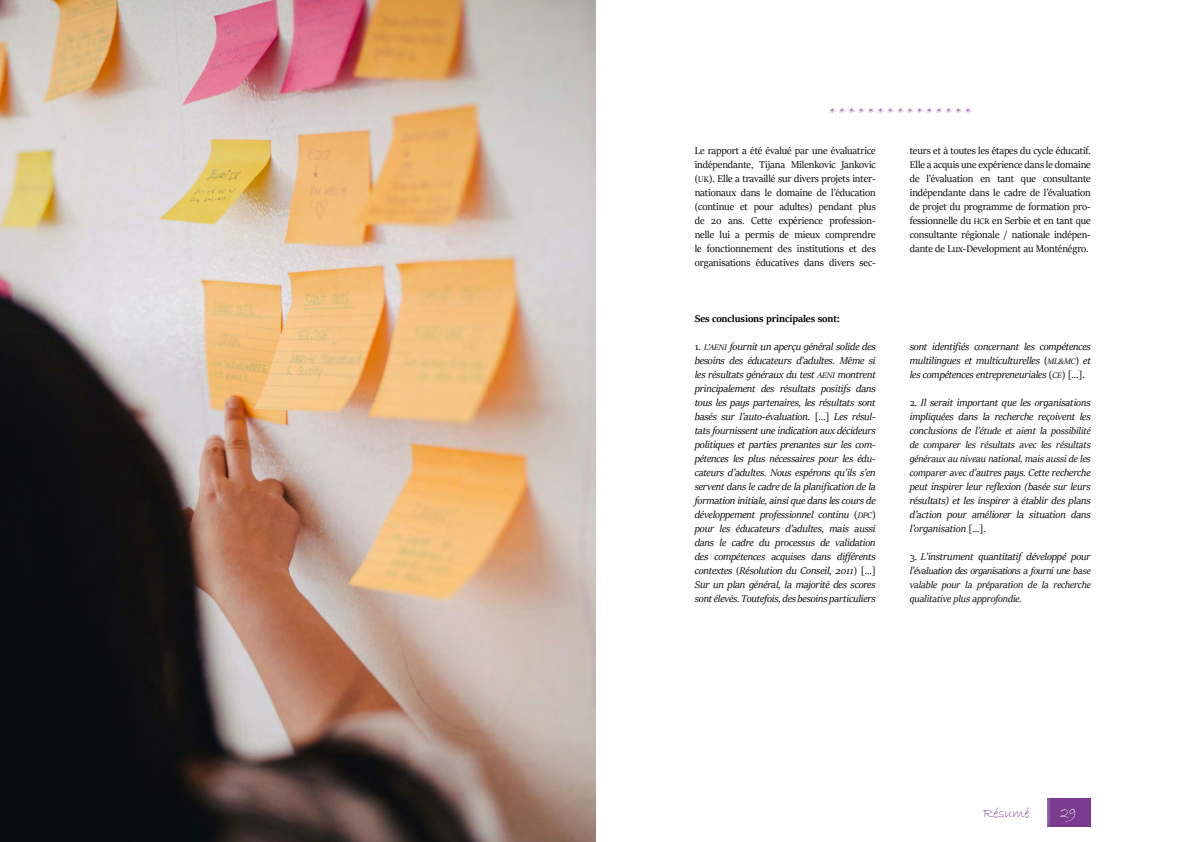
<style>
.page{position:relative;width:1191px;height:842px;background:#fff}
.page>*{position:absolute;margin:0;border:0;box-sizing:border-box;transform-origin:0 0}
.t1{font:15px "Bradley Hand ITC";color:#fff}
.t2{font:14px "Bradley Hand ITC";letter-spacing:-.005em;color:#7a3b8f}
.t3{font:italic 11px/14px "Sitka Banner";letter-spacing:-.01em;color:#000;text-align:justify}
.t4{font:11px/14px "Sitka Banner";letter-spacing:-.005em;color:#000;text-align:justify}
.t5{font:700 11px "Sitka Banner";letter-spacing:-.005em;color:#000}
.t6{font:italic 10.5px/14px "Sitka Banner";letter-spacing:-.005em;color:#000;text-align:justify}
.s1{font-size:9px}
.s2{font-style:normal}
.s3{font-size:11px}
.s4{font-size:10.5px}
</style>
<div class="page">
<div style="left:1046px;top:798px;width:44px;height:28px;background:#7a3b8f"></div>
<div style="left:773px;top:791px;width:280px;height:41px;background:#fff"></div>
<img style="left:0;top:0;width:595px;height:842px">
<p class="t2" style="left:829px;top:104px;width:145px">***************</p>
<p class="t4" style="left:694px;top:143px;width:182px">Le rapport a été évalué par une évaluatrice indépendante, Tijana Milenkovic Jankovic (<span class="s1">UK</span>). Elle a travaillé sur divers projets inter&shy;nationaux dans le domaine de l’éducation (continue et pour adultes) pendant plus de 20 ans. Cette expérience profession&shy;nelle lui a permis de mieux comprendre le fonctionnement des institutions et des organisations éducatives dans divers sec-</p>
<p class="t4" style="left:909px;top:143px;width:182px">teurs et à toutes les étapes du cycle éducatif.<br>Elle a acquis une expérience dans le domaine de l’évaluation en tant que consultante indépendante dans le cadre de l’évaluation de projet du programme de formation pro&shy;fessionnelle du <span class="s1">HCR</span> en Serbie et en tant que consultante régionale / nationale indépen&shy;dante de Lux-Development au Monténégro.</p>
<p class="t5" style="left:694px;top:311px;width:147px">Ses conclusions principales sont:</p>
<p class="t3" style="left:694px;top:339px;width:182px"><span class="s2">1.</span> <span class="s1">L’AENI</span> fournit un aperçu général solide des besoins des éducateurs d’adultes. Même si les résultats généraux du test <span class="s1">AENI</span> montrent principalement des résultats positifs dans tous les pays partenaires, les résultats sont basés sur l’auto-évaluation. <span class="s2">[...]</span> Les résul&shy;tats fournissent une indication aux décideurs politiques et parties prenantes sur les com&shy;pétences les plus nécessaires pour les édu&shy;cateurs d’adultes. Nous espérons qu’ils s’en servent dans le cadre de la planification de la formation initiale, ainsi que dans les cours de développement professionnel continu <span class="s2">(</span><span class="s1">DPC</span><span class="s2">) </span>pour les éducateurs d’adultes, mais aussi dans le cadre du processus de validation des compétences acquises dans différents contextes <span class="s2">(</span>Résolution du Conseil, 2011<span class="s2">) [...] </span>Sur un plan général, la majorité des scores sont élevés. Toutefois, des besoins particuliers</p>
<p class="t3" style="left:909px;top:339px;width:182px">sont identifiés concernant les compétences multilingues et multiculturelles <span class="s2">(</span><span class="s1">ML&amp;MC</span><span class="s2">)</span> et les compétences entrepreneuriales <span class="s2">(</span><span class="s1">CE</span><span class="s2">) [...].</span></p>
<p class="t3" style="left:909px;top:395px;width:182px"><span class="s2">2.</span> Il serait important que les organisations impliquées dans la recherche reçoivent les</p>
<p class="t6" style="left:909px;top:423px;width:182px"><span class="s3">conclusions de l’</span>étude et aient la possibilité de comparer les résultats avec les résultats généraux au niveau national, mais aussi de les</p>
<p class="t3" style="left:909px;top:465px;width:182px"><span class="s4">comparer avec d</span>’autres pays. Cette recherche peut inspirer leur reflexion (basée sur leurs résultats) et les inspirer à établir des plans d’action pour améliorer la situation dans l’organisation <span class="s2">[...].</span></p>
<p class="t3" style="left:909px;top:549px;width:182px"><span class="s2">3.</span> L’instrument quantitatif développé pour</p>
<p class="t6" style="left:909px;top:563px;width:182px"><span class="s3">l’</span>évaluation des organisations a fourni une base valable pour la préparation de la recherche qualitative plus approfondie.</p>
<p class="t2" style="left:983px;top:804px;width:48px">Résumé</p>
<h1 class="t1" style="left:1060px;top:803px;width:18px">29</h1>
</div>
